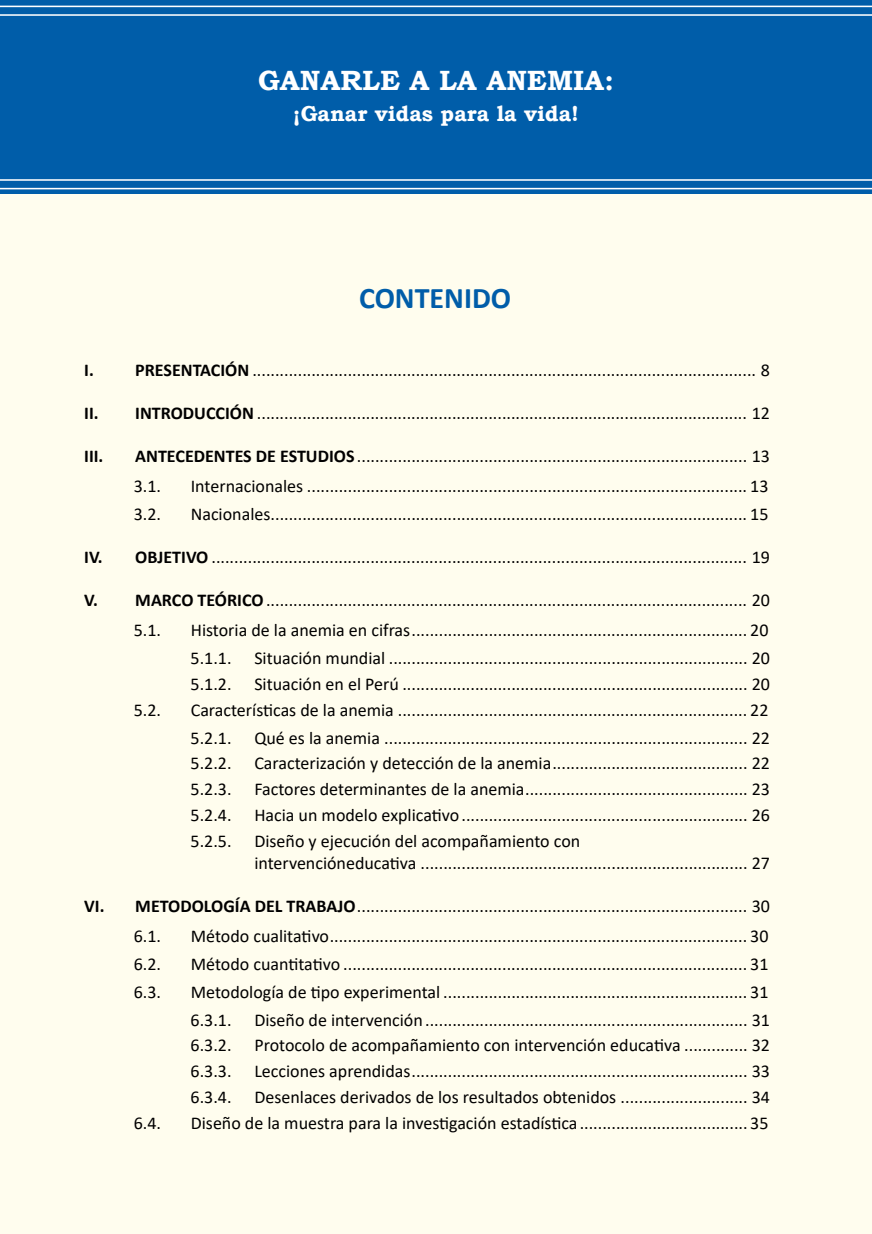
<style>
.page{position:relative;width:872px;height:1234px;background:#fff}
.page>*{position:absolute;margin:0;border:0;box-sizing:border-box;transform-origin:0 0}
.t1{font:700 30px "Calibri";color:#005da9}
.t2{font:700 27.75px "Bookman Old Style";color:#fff}
.t3{font:700 21.6px "Bookman Old Style";color:#fff}
.t4{font:18px/30.2px "Calibri";color:#000}
.t5{font:700 18px "Calibri";color:#000}
.s1{font-weight:700}
</style>
<div class="page">
<div style="left:0;top:0;width:872px;height:1233px;background:#fffdee"></div>
<div style="left:0;top:0;width:872px;height:194px;background:#005da9"></div>
<hr style="left:0;top:6px;width:872px;height:1px;background:#fff">
<hr style="left:0;top:179px;width:872px;height:2px;background:#fff">
<hr style="left:0;top:14px;width:872px;height:2px;background:#fff">
<hr style="left:0;top:188px;width:872px;height:1px;background:#fff">
<h2 class="t2" style="left:258px;top:61px;width:357px">GANARLE A LA ANEMIA:</h2>
<p class="t3" style="left:293px;top:98px;width:288px">¡Ganar vidas para la vida!</p>
<h1 class="t1" style="left:359px;top:276px;width:154px">CONTENIDO</h1>
<p class="t4" style="left:84px;top:354px;width:687px"><span class="s1">I. PRESENTACIÓN</span> ............................................................................................................... 8</p>
<p class="t4" style="left:84px;top:397px;width:687px"><span class="s1">II. INTRODUCCIÓN</span> ............................................................................................................ 12</p>
<p class="t5" style="left:84px;top:443px;width:21px">III.</p>
<p class="t4" style="left:134px;top:440px;width:638px"><span class="s1">ANTECEDENTES DE ESTUDIOS</span> ...................................................................................... 13<br>3.1.</p>
<p class="t4" style="left:191px;top:470px;width:579px">Internacionales ................................................................................................. 13</p>
<p class="t4" style="left:134px;top:498px;width:29px">3.2.</p>
<p class="t4" style="left:191px;top:498px;width:579px">Nacionales......................................................................................................... 15</p>
<p class="t4" style="left:84px;top:541px;width:687px"><span class="s1">IV. OBJETIVO</span> ...................................................................................................................... 19</p>
<p class="t4" style="left:134px;top:584px;width:638px;text-indent:-49px"><span class="s1">V. MARCO TEÓRICO</span>.......................................................................................................... 20<br>5.1.</p>
<p class="t4" style="left:191px;top:615px;width:579px;line-height:27.9px">Historia de la anemia en cifras.......................................................................... 20<br>5.1.1.</p>
<p class="t4" style="left:254px;top:642px;width:517px">Situación mundial ............................................................................... 20</p>
<p class="t4" style="left:190px;top:668px;width:42px">5.1.2.</p>
<p class="t4" style="left:254px;top:668px;width:517px">Situación en el Perú ............................................................................ 20</p>
<p class="t4" style="left:134px;top:694px;width:29px">5.2.</p>
<p class="t4" style="left:190px;top:695px;width:579px;line-height:27.9px">Características de la anemia ............................................................................. 22<br>5.2.1.</p>
<p class="t4" style="left:254px;top:721px;width:517px">Qué es la anemia ................................................................................ 22</p>
<p class="t4" style="left:190px;top:747px;width:42px">5.2.2.</p>
<p class="t4" style="left:254px;top:747px;width:517px">Caracterización y detección de la anemia........................................... 22</p>
<p class="t4" style="left:190px;top:773px;width:42px">5.2.3.</p>
<p class="t4" style="left:254px;top:773px;width:517px">Factores determinantes de la anemia................................................. 23</p>
<p class="t4" style="left:190px;top:799px;width:42px">5.2.4.</p>
<p class="t4" style="left:254px;top:799px;width:517px">Hacia un modelo explicativo............................................................... 26</p>
<p class="t4" style="left:190px;top:825px;width:42px">5.2.5.</p>
<p class="t4" style="left:254px;top:829px;width:517px;line-height:21.6px">Diseño y ejecución del acompañamiento con<br>intervencióneducativa ........................................................................ 27</p>
<p class="t4" style="left:134px;top:889px;width:638px;text-indent:-49px"><span class="s1">VI. METODOLOGÍA DEL TRABAJO</span>...................................................................................... 30<br>6.1.</p>
<p class="t4" style="left:191px;top:919px;width:579px">Método cualitativo............................................................................................ 30</p>
<p class="t4" style="left:134px;top:947px;width:29px">6.2.</p>
<p class="t4" style="left:191px;top:947px;width:579px">Método cuantitativo ......................................................................................... 31</p>
<p class="t4" style="left:134px;top:975px;width:29px">6.3.</p>
<p class="t4" style="left:190px;top:976px;width:579px;line-height:27.9px">Metodología de tipo experimental ................................................................... 31<br>6.3.1.</p>
<p class="t4" style="left:254px;top:1003px;width:517px">Diseño de intervención....................................................................... 31</p>
<p class="t4" style="left:190px;top:1029px;width:42px">6.3.2.</p>
<p class="t4" style="left:254px;top:1029px;width:517px">Protocolo de acompañamiento con intervención educativa .............. 32</p>
<p class="t4" style="left:190px;top:1055px;width:42px">6.3.3.</p>
<p class="t4" style="left:254px;top:1055px;width:517px">Lecciones aprendidas.......................................................................... 33</p>
<p class="t4" style="left:190px;top:1081px;width:42px">6.3.4.</p>
<p class="t4" style="left:254px;top:1081px;width:517px">Desenlaces derivados de los resultados obtenidos ............................ 34</p>
<p class="t4" style="left:134px;top:1107px;width:29px">6.4.</p>
<p class="t4" style="left:191px;top:1107px;width:579px">Diseño de la muestra para la investigación estadística ..................................... 35</p>
</div>
